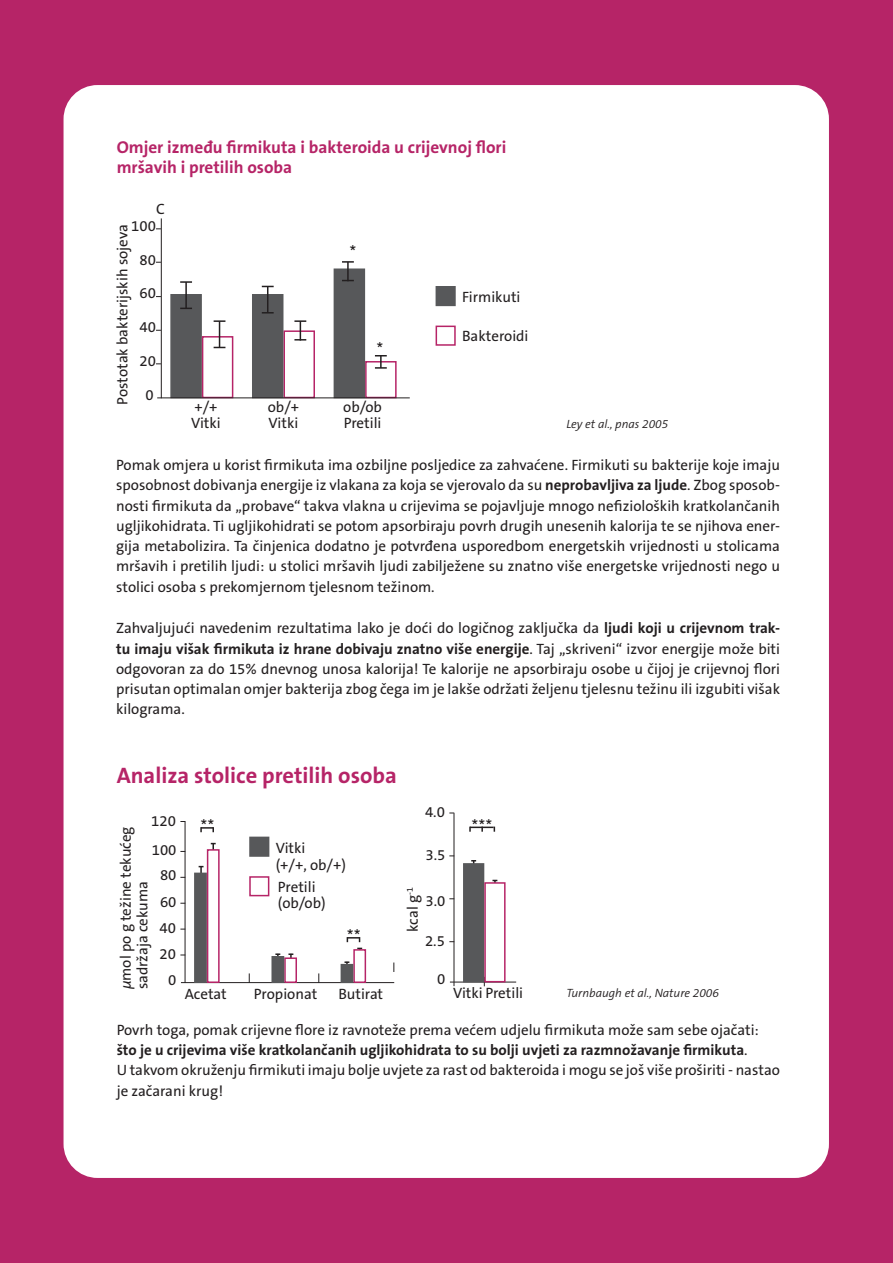
<style>
.page{position:relative;width:893px;height:1263px;background:#b62467}
.page>*{position:absolute;margin:0;border:0;box-sizing:border-box;transform-origin:0 0}
.Naslovi{font:700 22.5px "The Sans B W7";color:#b62467}
.t1{font:18px "Helvetica";color:#231f20}
.Naslovi-2{font:700 17.25px "The Sans B W7";color:#b62467}
.Paragraph_Style_1{font:15px/20.2px "The Sans B W5 Plain";color:#231f20;text-align:justify}
.Paragraph_Style_1-2{font:700 15px "The Sans B W7";color:#231f20}
.t2{font:italic 300 12px "The Sans B4";color:#231f20}
.s1{font-family:"The Sans B W7";font-weight:700}
.s2{font-style:italic}
.s3{font-family:"The Sans B W5 Plain";font-weight:400}
</style>
<div class="page">
<div style="left:64px;top:85px;width:765px;height:1093px;background:#fff;border-radius:34px"></div>
<div style="left:436px;top:286px;width:20px;height:20px;background:#57585a"></div>
<div style="left:436px;top:326px;width:20px;height:20px;background:#fff;border:2px solid #b62467"></div>
<div style="left:170px;top:294px;width:32px;height:104px;background:#57585a;border:2px solid #57585a"></div>
<div style="left:202px;top:336px;width:31px;height:62px;background:#fff;border:2px solid #b62467"></div>
<div style="left:283px;top:330px;width:32px;height:68px;background:#fff;border:2px solid #b62467"></div>
<div style="left:365px;top:361px;width:32px;height:37px;background:#fff;border:2px solid #b62467"></div>
<div style="left:252px;top:294px;width:31px;height:104px;background:#57585a"></div>
<div style="left:334px;top:268px;width:31px;height:130px;background:#57585a"></div>
<hr style="left:161px;top:218px;width:1px;height:180px;background:#231f20">
<hr style="left:157px;top:397px;width:253px;height:1px;background:#231f20">
<svg style="left:214px;top:320px;width:11px;height:28px"></svg>
<hr style="left:185px;top:282px;width:2px;height:26px;background:#231f20">
<svg style="left:180px;top:281px;width:12px;height:2px"></svg>
<svg style="left:180px;top:308px;width:12px;height:1px"></svg>
<svg style="left:262px;top:286px;width:12px;height:27px"></svg>
<svg style="left:294px;top:320px;width:12px;height:21px"></svg>
<svg style="left:342px;top:261px;width:12px;height:20px"></svg>
<svg style="left:375px;top:355px;width:12px;height:14px"></svg>
<hr style="left:185px;top:821px;width:1px;height:162px;background:#231f20">
<hr style="left:181px;top:982px;width:213px;height:1px;background:#231f20">
<svg style="left:199px;top:866px;width:5px;height:7px"></svg>
<svg style="left:344px;top:961px;width:5px;height:3px"></svg>
<svg style="left:275px;top:953px;width:5px;height:3px"></svg>
<svg style="left:288px;top:953px;width:5px;height:4px"></svg>
<svg style="left:211px;top:843px;width:5px;height:6px"></svg>
<div style="left:249px;top:837px;width:20px;height:20px;background:#57585a;border:2px solid #57585a"></div>
<div style="left:249px;top:876px;width:20px;height:20px;background:#fff;border:2px solid #b62467"></div>
<svg style="left:200px;top:827px;width:14px;height:5px"></svg>
<div style="left:284px;top:957px;width:13px;height:26px;background:#fff;border:2px solid #b62467"></div>
<div style="left:353px;top:949px;width:13px;height:34px;background:#fff;border:2px solid #b62467"></div>
<div style="left:194px;top:873px;width:13px;height:110px;background:#57585a;border:2px solid #57585a"></div>
<div style="left:207px;top:849px;width:13px;height:134px;background:#fff;border:2px solid #b62467"></div>
<div style="left:271px;top:956px;width:13px;height:27px;background:#57585a;border:2px solid #57585a"></div>
<div style="left:341px;top:964px;width:12px;height:19px;background:#57585a"></div>
<svg style="left:347px;top:937px;width:13px;height:5px"></svg>
<hr style="left:454px;top:813px;width:1px;height:173px;background:#231f20">
<hr style="left:450px;top:982px;width:66px;height:1px;background:#231f20">
<svg style="left:471px;top:860px;width:5px;height:3px"></svg>
<hr style="left:470px;top:826px;width:24px;height:2px;background:#231f20">
<div style="left:463px;top:863px;width:21px;height:119px;background:#57585a"></div>
<div style="left:484px;top:882px;width:22px;height:100px;background:#fff;border:2px solid #b62467"></div>
<p class="Naslovi-2" style="left:117px;top:136px;width:391px">Omjer između firmikuta i bakteroida u crijevnoj flori</p>
<p class="Naslovi-2" style="left:117px;top:156px;width:177px">mršavih i pretilih osoba</p>
<p class="Paragraph_Style_1" style="left:156px;top:199px;width:10px">C</p>
<p class="Paragraph_Style_1" style="left:131px;top:216px;width:26px">100</p>
<p class="Paragraph_Style_1" style="left:112px;top:405px;width:182px;rotate:-90deg">Postotak bakterijskih sojeva</p>
<p class="Paragraph_Style_1" style="left:140px;top:249px;width:18px">80</p>
<p class="Paragraph_Style_1" style="left:140px;top:283px;width:18px">60</p>
<p class="Paragraph_Style_1" style="left:140px;top:317px;width:18px">40</p>
<p class="Paragraph_Style_1" style="left:140px;top:351px;width:18px">20</p>
<p class="Paragraph_Style_1" style="left:145px;top:385px;width:10px">0</p>
<p class="Paragraph_Style_1" style="left:194px;top:396px;width:25px">+/+</p>
<p class="Paragraph_Style_1" style="left:191px;top:413px;width:31px">Vitki</p>
<p class="Paragraph_Style_1" style="left:268px;top:396px;width:33px">ob/+</p>
<p class="Paragraph_Style_1" style="left:269px;top:413px;width:31px">Vitki</p>
<p class="t1" style="left:349px;top:238px;width:9px">*</p>
<p class="t1" style="left:376px;top:335px;width:9px">*</p>
<p class="Paragraph_Style_1" style="left:343px;top:396px;width:40px">ob/ob</p>
<p class="Paragraph_Style_1" style="left:344px;top:413px;width:39px">Pretili</p>
<p class="Paragraph_Style_1" style="left:462px;top:287px;width:60px">Firmikuti</p>
<p class="Paragraph_Style_1" style="left:462px;top:326px;width:68px">Bakteroidi</p>
<p class="t2" style="left:566px;top:417px;width:104px">Ley et al., pnas 2005</p>
<p class="Paragraph_Style_1" style="left:116px;top:455px;width:665px">Pomak omjera u korist firmikuta ima ozbiljne posljedice za zahvaćene. Firmikuti su bakterije koje imaju sposobnost dobivanja energije iz vlakana za koja se vjerovalo da su <span class="s1">neprobavljiva za ljude</span>. Zbog sposob&shy;nosti firmikuta da „probave“ takva vlakna u crijevima se pojavljuje mnogo nefizioloških kratkolančanih ugljikohidrata. Ti ugljikohidrati se potom apsorbiraju povrh drugih unesenih kalorija te se njihova ener&shy;gija metabolizira. Ta činjenica dodatno je potvrđena usporedbom energetskih vrijednosti u stolicama mršavih i pretilih ljudi: u stolici mršavih ljudi zabilježene su znatno više energetske vrijednosti nego u stolici osoba s prekomjernom tjelesnom težinom.</p>
<p class="Paragraph_Style_1" style="left:116px;top:618px;width:665px">Zahvaljujući navedenim rezultatima lako je doći do logičnog zaključka da <span class="s1">ljudi koji u crijevnom trak&shy;tu imaju višak firmikuta iz hrane dobivaju znatno više energije</span>. Taj „skriveni“ izvor energije može biti odgovoran za do 15% dnevnog unosa kalorija! Te kalorije ne apsorbiraju osobe u čijoj je crijevnoj flori prisutan optimalan omjer bakterija zbog čega im je lakše održati željenu tjelesnu težinu ili izgubiti višak kilograma.</p>
<p class="Naslovi" style="left:117px;top:761px;width:282px">Analiza stolice pretilih osoba</p>
<p class="Paragraph_Style_1" style="left:151px;top:811px;width:26px">120</p>
<p class="Paragraph_Style_1" style="left:118px;top:989px;width:164px;line-height:16.5px;rotate:-90deg"><span class="s2">µ</span>mol po g težine tekućeg sadržaja cekuma</p>
<p class="Paragraph_Style_1" style="left:152px;top:840px;width:26px">100</p>
<p class="Paragraph_Style_1" style="left:160px;top:865px;width:18px">80</p>
<p class="Paragraph_Style_1" style="left:160px;top:891px;width:18px">60</p>
<p class="Paragraph_Style_1" style="left:159px;top:918px;width:18px">40</p>
<p class="Paragraph_Style_1" style="left:159px;top:943px;width:18px">20</p>
<p class="Paragraph_Style_1" style="left:168px;top:969px;width:10px">0</p>
<p class="t1" style="left:200px;top:812px;width:16px">**</p>
<p class="Paragraph_Style_1" style="left:276px;top:838px;width:31px">Vitki</p>
<p class="Paragraph_Style_1" style="left:276px;top:854px;width:72px">(+/+, ob/+)</p>
<p class="Paragraph_Style_1" style="left:278px;top:877px;width:39px">Pretili</p>
<p class="Paragraph_Style_1" style="left:278px;top:893px;width:49px">(ob/ob)</p>
<p class="t1" style="left:347px;top:922px;width:16px">**</p>
<p class="Paragraph_Style_1" style="left:185px;top:984px;width:44px">Acetat</p>
<p class="Paragraph_Style_1" style="left:254px;top:984px;width:65px">Propionat</p>
<p class="Paragraph_Style_1" style="left:338px;top:983px;width:46px">Butirat</p>
<p class="Paragraph_Style_1" style="left:425px;top:802px;width:21px">4.0</p>
<p class="Paragraph_Style_1" style="left:426px;top:844px;width:21px">3.5</p>
<p class="Paragraph_Style_1" style="left:403px;top:932px;width:46px;rotate:-90deg">kcal g<sup>-1</sup></p>
<p class="Paragraph_Style_1" style="left:426px;top:891px;width:21px">3.0</p>
<p class="Paragraph_Style_1" style="left:425px;top:930px;width:21px">2.5</p>
<p class="t1" style="left:471px;top:812px;width:23px">***</p>
<p class="Paragraph_Style_1" style="left:437px;top:969px;width:10px">0</p>
<p class="Paragraph_Style_1" style="left:453px;top:983px;width:72px">Vitki Pretili</p>
<p class="t2" style="left:566px;top:987px;width:154px">Turnbaugh et al., Nature 2006</p>
<p class="Paragraph_Style_1" style="left:117px;top:1020px;width:644px">Povrh toga, pomak crijevne flore iz ravnoteže prema većem udjelu firmikuta može sam sebe ojačati:</p>
<p class="Paragraph_Style_1-2" style="left:117px;top:1040px;width:632px">što je u crijevima više kratkolančanih ugljikohidrata to su bolji uvjeti za razmnožavanje firmikuta<span class="s3">.</span></p>
<p class="Paragraph_Style_1" style="left:117px;top:1060px;width:665px">U takvom okruženju firmikuti imaju bolje uvjete za rast od bakteroida i mogu se još više proširiti - nastao je začarani krug!</p>
</div>
